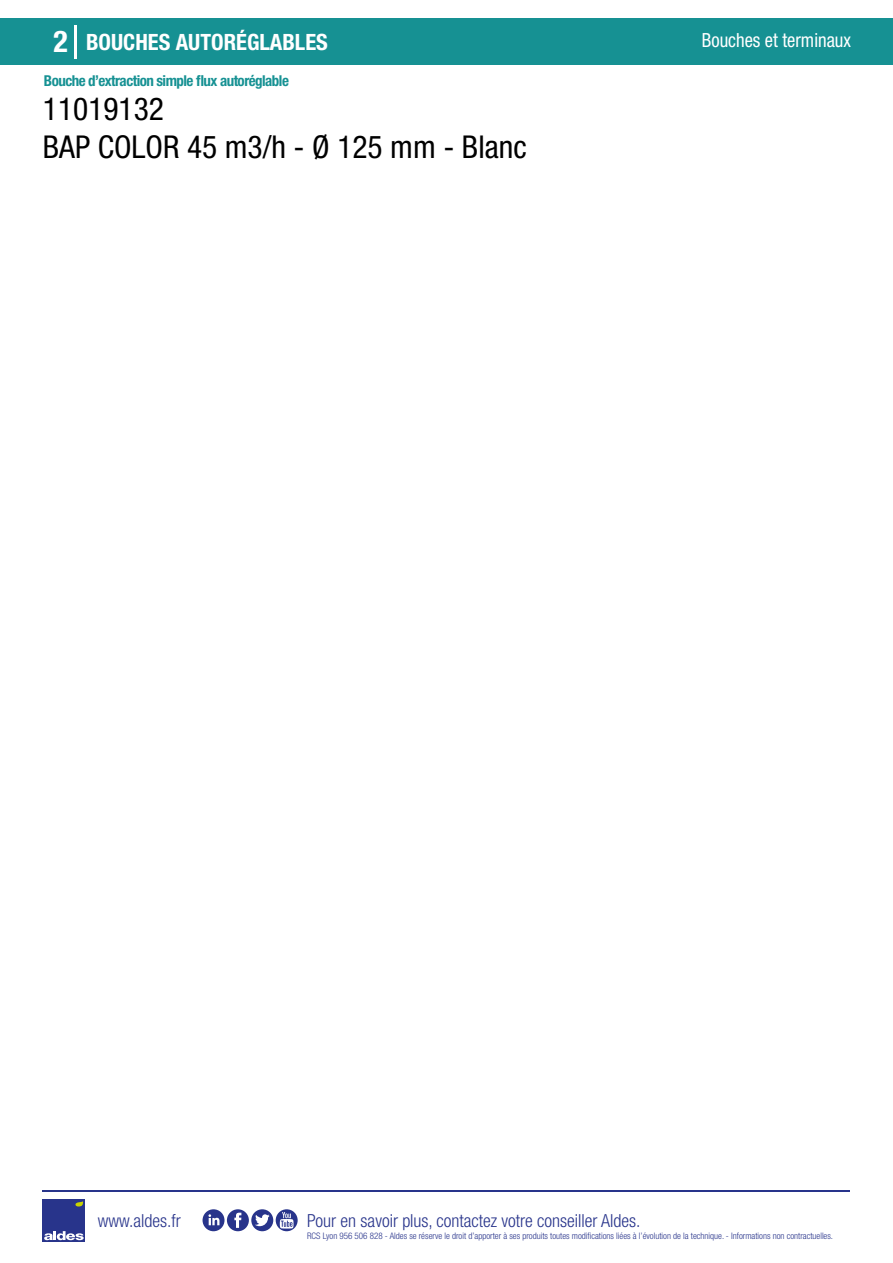
<style>
.page{position:relative;width:893px;height:1263px;background:#fff}
.page>*{position:absolute;margin:0;border:0;box-sizing:border-box;transform-origin:0 0}
.t1{font:condensed 31.5px/37.8px "Helvetica Neue LT Std";color:#000}
.t2{font:700 condensed 30px "Helvetica Neue LT Std";color:#fff}
.t3{font:700 condensed 22.5px "Helvetica Neue LT Std";color:#fff}
.t4{font:condensed 19.5px "Helvetica Neue LT Std";color:#fff;scale:.95 1}
.t5{font:300 condensed 18px "Helvetica Neue";color:#28348b}
.t6{font:700 condensed 15px "Helvetica Neue LT Std";letter-spacing:-.035em;color:#169193}
.t7{font:300 condensed 9px "Helvetica Neue";color:#28348b}
</style>
<div class="page">
<div style="left:0;top:18px;width:893px;height:46px;background:#169193"></div>
<hr style="left:74px;top:25px;width:2px;height:33px;background:#fff">
<div style="left:43px;top:1199px;width:42px;height:43px;background:#28348b"></div>
<svg style="left:44px;top:1231px;width:40px;height:9px"></svg>
<svg style="left:75px;top:1201px;width:8px;height:5px"></svg>
<hr style="left:43px;top:1190px;width:807px;height:1px;background:#28348b">
<svg style="left:203px;top:1209px;width:95px;height:22px"></svg>
<h2 class="t2" style="left:54px;top:24px;width:16px">2</h2>
<h3 class="t3" style="left:86px;top:28px;width:243px">BOUCHES AUTORÉGLABLES</h3>
<h3 class="t4" style="left:702px;top:29px;width:158px">Bouches et terminaux</h3>
<h3 class="t6" style="left:44px;top:71px;width:247px">Bouche d’extraction simple flux autoréglable</h3>
<h1 class="t1" style="left:43px;top:90px;width:485px">11019132<br>BAP COLOR 45 m3/h - Ø 125 mm - Blanc</h1>
<h3 class="t5" style="left:98px;top:1211px;width:84px">www.aldes.fr</h3>
<h3 class="t5" style="left:307px;top:1211px;width:335px">Pour en savoir plus, contactez votre conseiller Aldes.</h3>
<p class="t7" style="left:307px;top:1230px;width:528px">RCS Lyon 956 506 828 - Aldes se réserve le droit d’apporter à ses produits toutes modifications liées à l’évolution de la technique. - Informations non contractuelles.</p>
</div>
